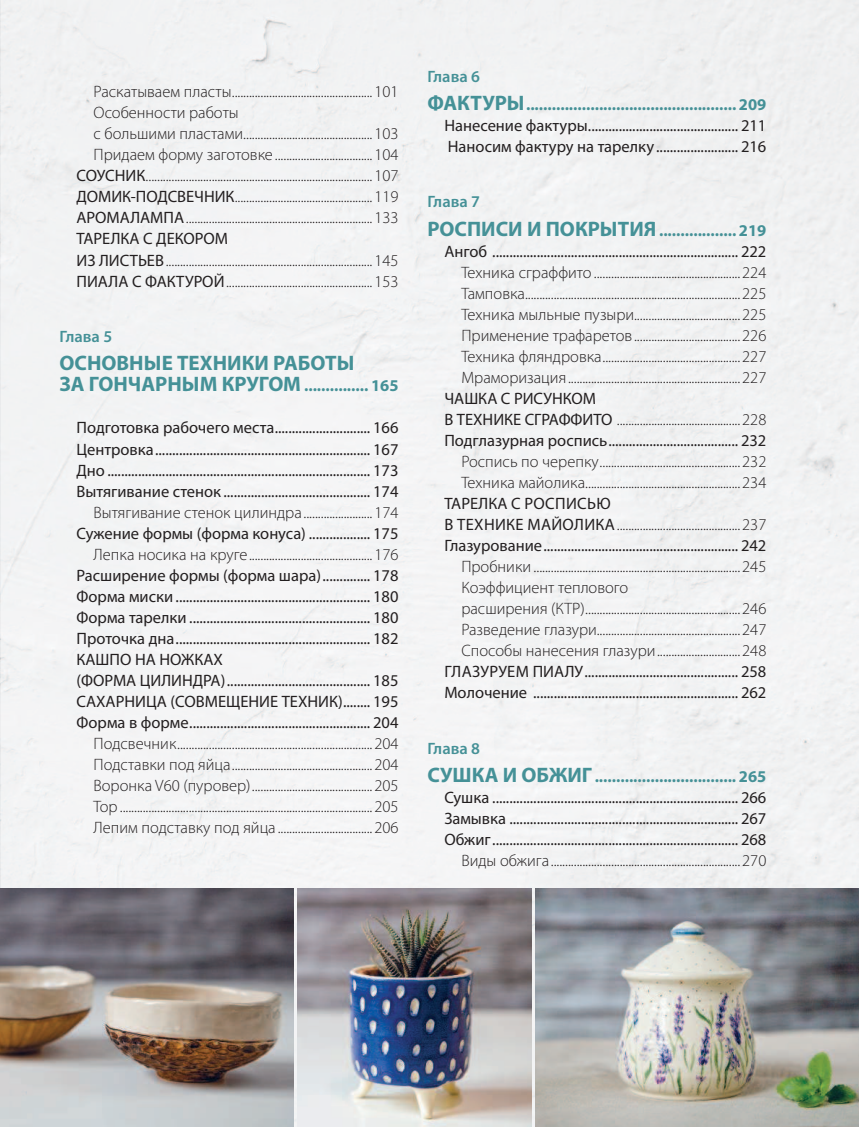
<style>
.page{position:relative;width:859px;height:1127px;background:#f2f3f3}
.page>*{position:absolute;margin:0;border:0;box-sizing:border-box;transform-origin:0 0}
.t1{font:700 21px "Myriad Pro";color:#459197}
.t2{font:300 16.5px/21px "Myriad Pro";color:#231f20;text-align:justify}
.t3{font:16.5px/21px "Myriad Pro";color:#231f20}
.t4{font:700 16.5px/28.3px "Myriad Pro";color:#459197}
.t5{font:600 16.5px "Myriad Pro";color:#459197}
.s1{font-weight:400}
.s2{font-size:21px}
.s3{font-weight:600}
.s4{font-weight:300}
</style>
<div class="page">
<img style="left:0;top:889px;width:293px;height:238px">
<img style="left:298px;top:889px;width:233px;height:238px">
<img style="left:536px;top:889px;width:323px;height:238px">
<p class="t2" style="left:94px;top:83px;width:306px">Раскатываем пласты ................................................. 101</p>
<p class="t2" style="left:94px;top:104px;width:147px">Особенности работы</p>
<p class="t2" style="left:94px;top:125px;width:306px">с большими пластами ............................................. 103</p>
<p class="t2" style="left:94px;top:146px;width:306px">Придаем форму заготовке .................................. 104</p>
<p class="t2" style="left:77px;top:167px;width:323px"><span class="s1">СОУСНИК</span> ............................................................................... 107</p>
<p class="t2" style="left:77px;top:188px;width:323px"><span class="s1">ДОМИК-ПОДСВЕЧНИК</span> ................................................ 119</p>
<p class="t2" style="left:77px;top:209px;width:323px"><span class="s1">АРОМАЛАМПА</span> ................................................................. 133</p>
<p class="t3" style="left:77px;top:229px;width:153px">ТАРЕЛКА С ДЕКОРОМ</p>
<p class="t2" style="left:77px;top:251px;width:323px"><span class="s1">ИЗ ЛИСТЬЕВ</span> ........................................................................ 145</p>
<p class="t2" style="left:77px;top:272px;width:323px"><span class="s1">ПИАЛА С ФАКТУРОЙ</span> ................................................... 153</p>
<p class="t5" style="left:60px;top:330px;width:54px">Глава 5</p>
<p class="t1" style="left:60px;top:353px;width:297px">ОСНОВНЫЕ ТЕХНИКИ РАБОТЫ</p>
<p class="t4" style="left:60px;top:372px;width:341px"><span class="s2">ЗА ГОНЧАРНЫМ КРУГОМ</span> ............... 165</p>
<p class="t3" style="left:77px;top:418px;width:323px;text-align:justify">Подготовка рабочего места ............................ 166<br>Центровка ............................................................... 167<br>Дно ............................................................................. 173<br>Вытягивание стенок ........................................... 174</p>
<p class="t2" style="left:94px;top:503px;width:306px">Вытягивание стенок цилиндра ........................ 174</p>
<p class="t3" style="left:77px;top:523px;width:323px">Сужение формы (форма конуса) .................. 175</p>
<p class="t2" style="left:94px;top:545px;width:306px">Лепка носика на круге ........................................... 176</p>
<p class="t3" style="left:77px;top:565px;width:324px">Расширение формы (форма шара) .............. 178<br>Форма миски ......................................................... 180<br>Форма тарелки ..................................................... 180<br>Проточка дна ......................................................... 182<br>КАШПО НА НОЖКАХ<br>(ФОРМА ЦИЛИНДРА) .......................................... 185<br>САХАРНИЦА (СОВМЕЩЕНИЕ ТЕХНИК) ........ 195<br>Форма в форме ..................................................... 204</p>
<p class="t2" style="left:94px;top:734px;width:306px">Подсвечник .................................................................... 204<br>Подставки под яйца ................................................. 204<br>Воронка V60 (пуровер) .......................................... 205<br>Тор ........................................................................................ 205<br>Лепим подставку под яйца ................................. 206</p>
<p class="t4" style="left:427px;top:62px;width:341px"><span class="s3">Глава 6<br></span><span class="s2">ФАКТУРЫ</span> ................................................. 209</p>
<p class="t3" style="left:444px;top:116px;width:323px">Нанесение фактуры ............................................ 211<br>Наносим фактуру на тарелку ........................ 216</p>
<p class="t4" style="left:427px;top:188px;width:341px"><span class="s3">Глава 7<br></span><span class="s2">РОСПИСИ И ПОКРЫТИЯ</span> .................. 219</p>
<p class="t3" style="left:444px;top:242px;width:323px">Ангоб ........................................................................ 222</p>
<p class="t2" style="left:461px;top:263px;width:306px">Техника сграффито ................................................... 224<br>Тамповка........................................................................... 225<br>Техника мыльные пузыри..................................... 225<br>Применение трафаретов ..................................... 226<br>Техника фляндровка ................................................ 227<br>Мраморизация ............................................................ 227</p>
<p class="t3" style="left:444px;top:389px;width:323px">ЧАШКА С РИСУНКОМ<br>В ТЕХНИКЕ СГРАФФИТО <span class="s4">........................................... 228<br></span>Подглазурная роспись ...................................... 232</p>
<p class="t2" style="left:461px;top:452px;width:306px">Роспись по черепку ................................................. 232<br>Техника майолика ...................................................... 234</p>
<p class="t3" style="left:444px;top:494px;width:323px">ТАРЕЛКА С РОСПИСЬю<br>В ТЕХНИКЕ МАЙОЛИКА <span class="s4">........................................... 237<br></span>Глазурование ......................................................... 242</p>
<p class="t2" style="left:461px;top:557px;width:306px;text-align:left">Пробники ........................................................................ 245<br>Коэффициент теплового<br>расширения (КТР) ...................................................... 246<br>Разведение глазури.................................................. 247<br>Способы нанесения глазури ............................. 248</p>
<p class="t3" style="left:444px;top:662px;width:323px">ГЛАЗУРУЕМ ПИАЛУ ............................................. 258<br>Молочение ............................................................ 262</p>
<p class="t4" style="left:427px;top:734px;width:341px"><span class="s3">Глава 8<br></span><span class="s2">СУШКА И ОБЖИГ</span> ................................. 265</p>
<p class="t3" style="left:444px;top:788px;width:323px;text-align:justify">Сушка ........................................................................ 266<br>Замывка ................................................................... 267<br>Обжиг ........................................................................ 268</p>
<p class="t2" style="left:461px;top:851px;width:306px">Виды обжига .................................................................. 270</p>
</div>
